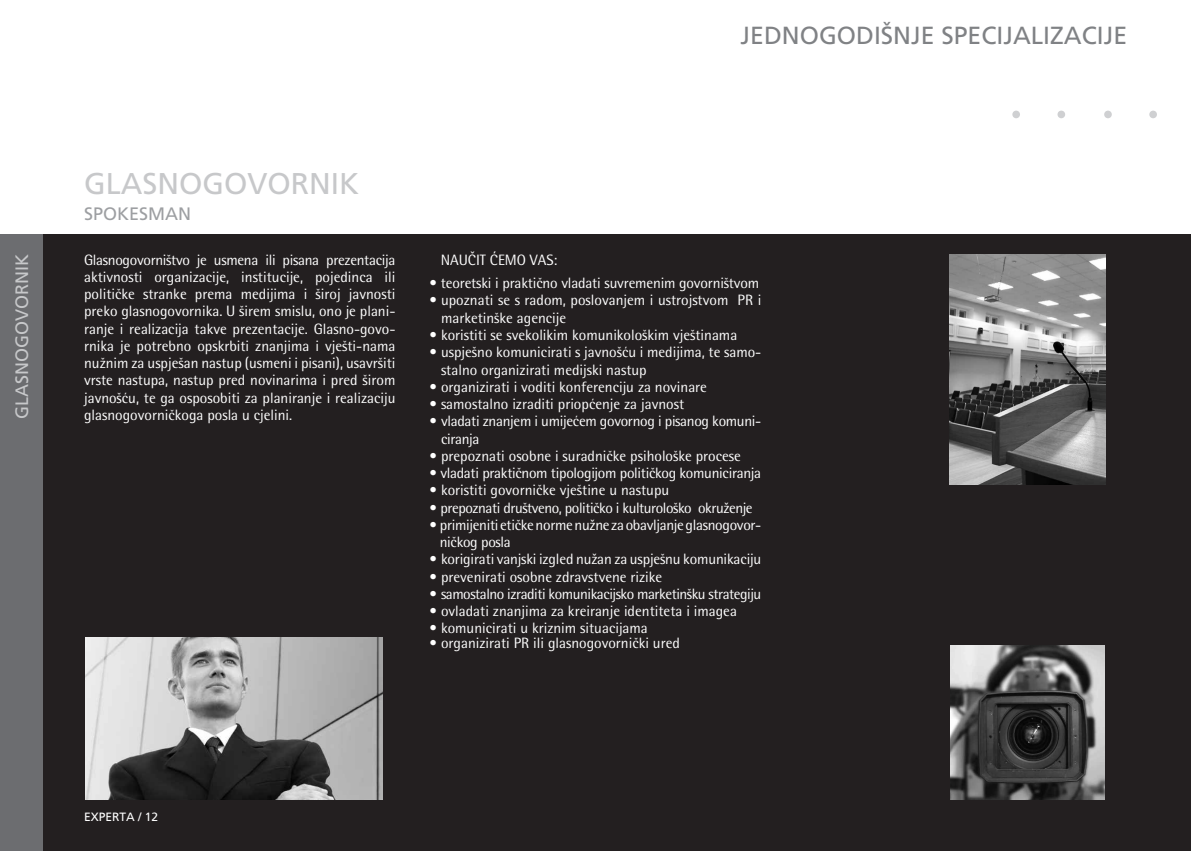
<style>
.page{position:relative;width:1191px;height:851px;background:#fff}
.page>*{position:absolute;margin:0;border:0;box-sizing:border-box;transform-origin:0 0}
.t1{font:30px "Frutiger Roman";color:#c7c8ca}
.t2{font:24.75px "Frutiger Roman";color:#808285}
.t3{font:18px "Frutiger Roman";color:#c7c8ca}
.t4{font:18px "Frutiger Roman";color:#9d9fa2}
.t5{font:15px/17.2px "Rotis Semi Sans";color:#fff}
.t6{font:15px/17.2px "Rotis Semi Sans";letter-spacing:-.02em;color:#fff}
.t7{font:15px "Rotis Semi Sans";letter-spacing:-.03em;color:#fff}
.t8{font:12px "Frutiger Roman";color:#fff}
</style>
<div class="page">
<div style="left:0;top:234px;width:1191px;height:616px;background:#231f20"></div>
<div style="left:0;top:234px;width:43px;height:616px;background:#6c6d70"></div>
<svg style="left:1012px;top:111px;width:8px;height:7px"></svg>
<svg style="left:1057px;top:111px;width:8px;height:7px"></svg>
<svg style="left:1104px;top:111px;width:7px;height:7px"></svg>
<svg style="left:1149px;top:111px;width:8px;height:7px"></svg>
<img style="left:85px;top:637px;width:298px;height:162px">
<img style="left:951px;top:645px;width:153px;height:154px">
<img style="left:949px;top:254px;width:157px;height:230px">
<p class="t3" style="left:11px;top:419px;width:167px;rotate:-90deg">GLASNOGOVORNIK</p>
<h2 class="t2" style="left:740px;top:21px;width:388px">JEDNOGODI©NJE SPECIJALIZACIJE</h2>
<h1 class="t1" style="left:84px;top:166px;width:277px">GLASNOGOVORNIK</h1>
<p class="t4" style="left:84px;top:203px;width:109px">SPOKESMAN</p>
<p class="t5" style="left:84px;top:251px;width:313px;text-align:justify">Glasnogovorniπtvo je usmena ili pisana prezentacija aktivnosti organizacije, institucije, pojedinca ili politiËke stranke prema medijima i πiroj javnosti preko glasnogovornika. U πirem smislu, ono je plani&shy;ranje i realizacija takve prezentacije. Glasno-govo&shy;rnika je potrebno opskrbiti znanjima i vjeπti-nama nuænim za uspjeπan nastup (usmeni i pisani), usavrπiti vrste nastupa, nastup pred novinarima i pred πirom javnoπÊu, te ga osposobiti za planiranje i realizaciju</p>
<p class="t5" style="left:84px;top:406px;width:210px">glasnogovorniËkoga posla u cjelini.</p>
<p class="t5" style="left:441px;top:251px;width:118px">NAUČIT ĆEMO VAS:</p>
<p class="t5" style="left:429px;top:274px;width:331px">• teoretski i praktično vladati suvremenim govorništvom</p>
<p class="t5" style="left:441px;top:291px;width:322px;text-indent:-11px">• upoznati se s radom, poslovanjem i ustrojstvom PR i marketinške agencije</p>
<p class="t5" style="left:429px;top:326px;width:309px">• koristiti se svekolikim komunikološkim vještinama</p>
<p class="t5" style="left:441px;top:343px;width:322px;text-indent:-11px">• uspješno komunicirati s javnošću i medijima, te samo&shy;stalno organizirati medijski nastup</p>
<p class="t5" style="left:429px;top:378px;width:279px">• organizirati i voditi konferenciju za novinare</p>
<p class="t5" style="left:429px;top:395px;width:256px">• samostalno izraditi priopćenje za javnost</p>
<p class="t6" style="left:441px;top:412px;width:322px;text-indent:-11px">• vladati znanjem i umijećem govornog i pisanog komuni&shy;ciranja</p>
<p class="t5" style="left:429px;top:447px;width:313px">• prepoznati osobne i suradničke psihološke procese</p>
<p class="t6" style="left:429px;top:464px;width:333px">• vladati praktičnom tipologijom političkog komuniciranja</p>
<p class="t5" style="left:429px;top:481px;width:241px">• koristiti govorničke vještine u nastupu</p>
<p class="t7" style="left:429px;top:498px;width:324px">• prepoznati društveno, političko i kulturološko okruženje</p>
<p class="t6" style="left:440px;top:516px;width:323px;text-indent:-10px">• primijeniti etičke norme nužne za obavljanje glasnogovor&shy;ničkog posla</p>
<p class="t5" style="left:429px;top:550px;width:333px">• korigirati vanjski izgled nužan za uspješnu komunikaciju</p>
<p class="t5" style="left:429px;top:567px;width:234px">• prevenirati osobne zdravstvene rizike</p>
<p class="t7" style="left:429px;top:585px;width:333px">• samostalno izraditi komunikacijsko marketinšku strategiju</p>
<p class="t5" style="left:429px;top:602px;width:309px">• ovladati znanjima za kreiranje identiteta i imagea</p>
<p class="t5" style="left:429px;top:619px;width:220px">• komunicirati u kriznim situacijama</p>
<p class="t5" style="left:429px;top:634px;width:252px">• organizirati PR ili glasnogovornički ured</p>
<p class="t8" style="left:84px;top:809px;width:76px">EXPERTA / 12</p>
</div>
